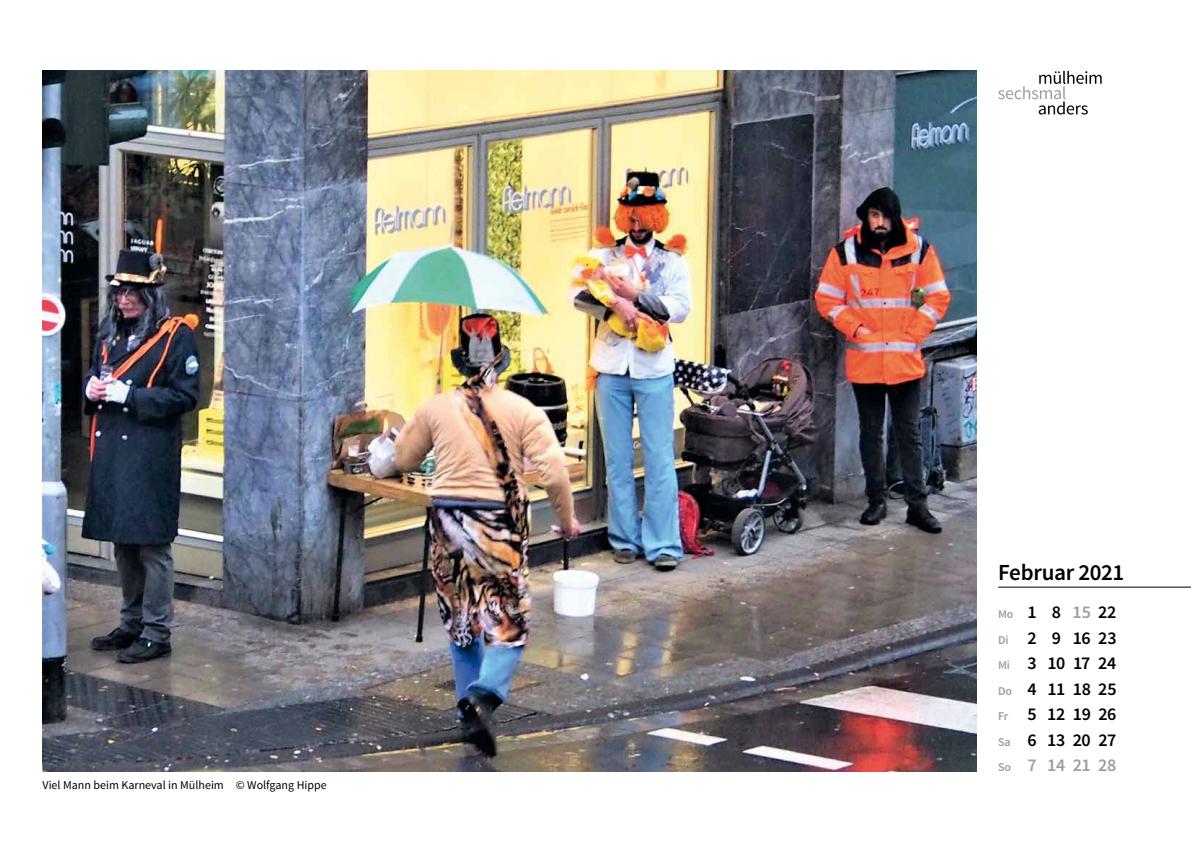
<style>
.page{position:relative;width:1191px;height:842px;background:#fff}
.page>*{position:absolute;margin:0;border:0;box-sizing:border-box;transform-origin:0 0}
.t1{font:600 23px "Source Sans Pro";letter-spacing:-.02em;color:#000}
.t2{font:600 18px/25.5px "Source Sans Pro";letter-spacing:-.015em;color:#000;text-align:justify}
.t3{font:12px "Source Sans Pro";color:#000}
.s1{font-size:12px;color:#9c9e9f}
.s2{color:#9c9e9f}
</style>
<div class="page">
<hr style="left:998px;top:587px;width:193px;height:1px;background:#000">
<svg style="left:998px;top:71px;width:103px;height:44px"></svg>
<img style="left:43px;top:71px;width:933px;height:700px">
<p class="t3" style="left:43px;top:777px;width:286px">Viel Mann beim Karneval in Mülheim © Wolfgang Hippe</p>
<p class="t1" style="left:998px;top:558px;width:127px">Februar 2021</p>
<p class="t2" style="left:998px;top:600px;width:120px"><span class="s1">Mo</span> 1 8 <span class="s2">15</span>22<br><span class="s1">Di</span> 2 9 1623<br><span class="s1">Mi</span> 3 10 17 24<br><span class="s1">Do</span> 4 11 18 25<br><span class="s1">Fr</span> 5 12 19 26<br><span class="s1">Sa</span> 6 13 20 27<br><span class="s1">So</span> <span class="s2">7 14 21 28</span></p>
</div>
